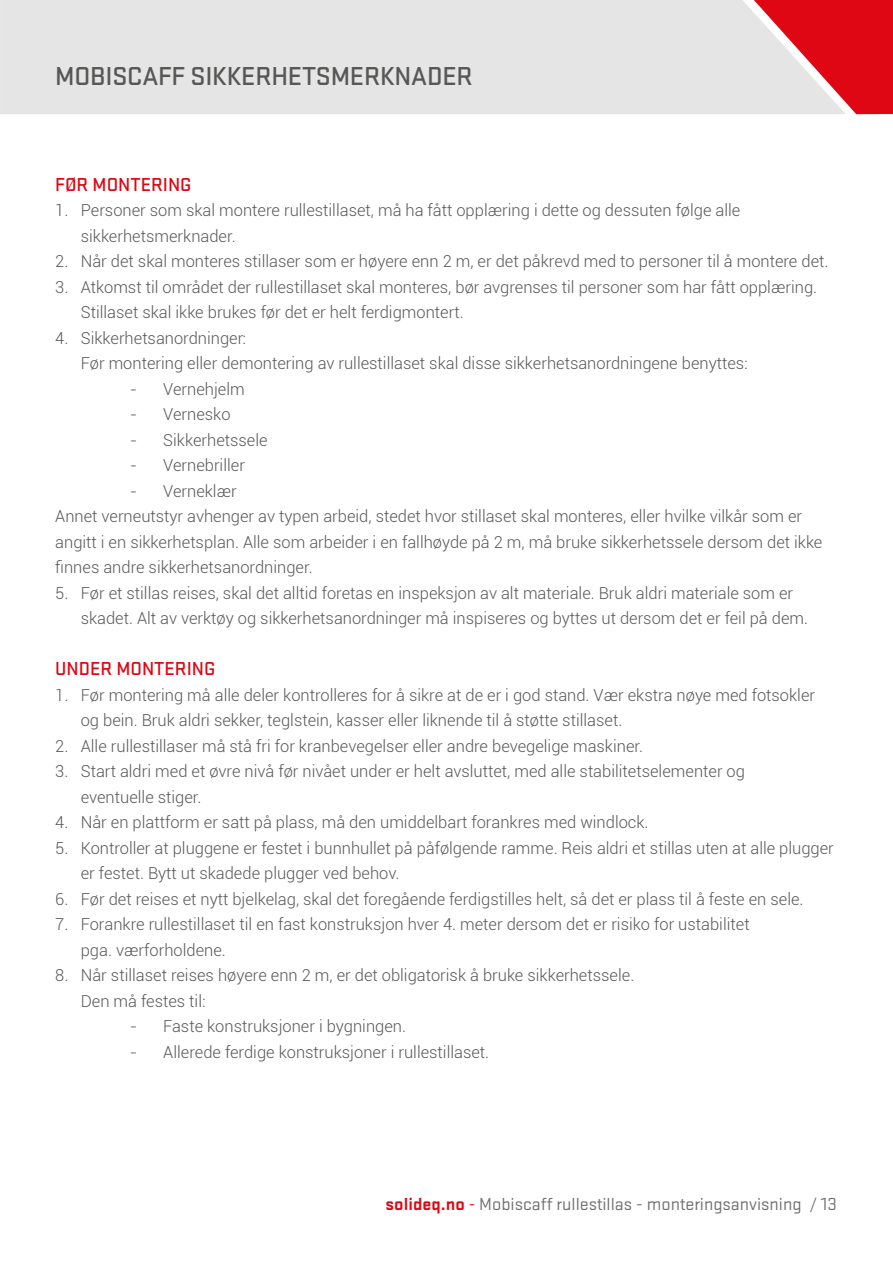
<style>
.page{position:relative;width:893px;height:1263px;background:#fff}
.page>*{position:absolute;margin:0;border:0;box-sizing:border-box;transform-origin:0 0}
.t1{font:500 27px "Stratum No 1";letter-spacing:-.01em;color:#575756}
.t2{font:500 19.5px "Stratum No 2";color:#de0713}
.t3{font:18.15px "Stratum No 2";color:#706f6f}
.t4{font:300 16.5px/25.5px "Roboto";color:#575756}
.s1{font-weight:700;color:#de0713}
.s2{color:#de0713}
</style>
<div class="page">
<svg style="left:0;top:0;width:1px;height:114px"></svg>
<div style="left:1px;top:0;width:737px;height:114px;background:#e5e5e5"></div>
<svg style="left:738px;top:0;width:155px;height:114px;background:#e2686f"></svg>
<h1 class="t1" style="left:55px;top:61px;width:419px">MOBISCAFF SIKKERHETSMERKNADER</h1>
<p class="t2" style="left:55px;top:173px;width:138px">FØR MONTERING</p>
<p class="t4" style="left:81px;top:197px;width:661px;text-indent:-25px">1. Personer som skal montere rullestillaset, må ha fått opplæring i dette og dessuten følge alle sikkerhetsmerknader.</p>
<p class="t4" style="left:55px;top:248px;width:775px">2. Når det skal monteres stillaser som er høyere enn 2 m, er det påkrevd med to personer til å montere det.</p>
<p class="t4" style="left:81px;top:273px;width:738px;text-indent:-26px">3. Atkomst til området der rullestillaset skal monteres, bør avgrenses til personer som har fått opplæring.<br>Stillaset skal ikke brukes før det er helt ferdigmontert.</p>
<p class="t4" style="left:81px;top:324px;width:668px;text-indent:-26px">4. Sikkerhetsanordninger:<br>Før montering eller demontering av rullestillaset skal disse sikkerhetsanordningene benyttes:</p>
<p class="t4" style="left:130px;top:375px;width:116px">- Vernehjelm</p>
<p class="t4" style="left:130px;top:401px;width:102px">- Vernesko</p>
<p class="t4" style="left:130px;top:426px;width:139px">- Sikkerhetssele</p>
<p class="t4" style="left:130px;top:452px;width:116px">- Vernebriller</p>
<p class="t4" style="left:55px;top:477px;width:769px;text-indent:75px">- Verneklær<br>Annet verneutstyr avhenger av typen arbeid, stedet hvor stillaset skal monteres, eller hvilke vilkår som er angitt i en sikkerhetsplan. Alle som arbeider i en fallhøyde på 2 m, må bruke sikkerhetssele dersom det ikke finnes andre sikkerhetsanordninger.</p>
<p class="t4" style="left:81px;top:579px;width:729px;text-indent:-25px">5. Før et stillas reises, skal det alltid foretas en inspeksjon av alt materiale. Bruk aldri materiale som er skadet. Alt av verktøy og sikkerhetsanordninger må inspiseres og byttes ut dersom det er feil på dem.</p>
<p class="t2" style="left:55px;top:658px;width:161px">UNDER MONTERING</p>
<p class="t4" style="left:81px;top:681px;width:736px;text-indent:-26px">1. Før montering må alle deler kontrolleres for å sikre at de er i god stand. Vær ekstra nøye med fotsokler og bein. Bruk aldri sekker, teglstein, kasser eller liknende til å støtte stillaset.</p>
<p class="t4" style="left:55px;top:732px;width:589px">2. Alle rullestillaser må stå fri for kranbevegelser eller andre bevegelige maskiner.</p>
<p class="t4" style="left:81px;top:758px;width:666px;text-indent:-26px">3. Start aldri med et øvre nivå før nivået under er helt avsluttet, med alle stabilitetselementer og eventuelle stiger.</p>
<p class="t4" style="left:55px;top:809px;width:595px">4. Når en plattform er satt på plass, må den umiddelbart forankres med windlock.</p>
<p class="t4" style="left:81px;top:834px;width:755px;text-indent:-26px">5. Kontroller at pluggene er festet i bunnhullet på påfølgende ramme. Reis aldri et stillas uten at alle plugger er festet. Bytt ut skadede plugger ved behov.</p>
<p class="t4" style="left:55px;top:885px;width:750px">6. Før det reises et nytt bjelkelag, skal det foregående ferdigstilles helt, så det er plass til å feste en sele.</p>
<p class="t4" style="left:81px;top:911px;width:670px;text-indent:-26px">7. Forankre rullestillaset til en fast konstruksjon hver 4. meter dersom det er risiko for ustabilitet pga. værforholdene.</p>
<p class="t4" style="left:81px;top:962px;width:555px;text-indent:-26px">8. Når stillaset reises høyere enn 2 m, er det obligatorisk å bruke sikkerhetssele.<br>Den må festes til:</p>
<p class="t4" style="left:130px;top:1013px;width:277px">- Faste konstruksjoner i bygningen.</p>
<p class="t4" style="left:130px;top:1038px;width:360px">- Allerede ferdige konstruksjoner i rullestillaset.</p>
<p class="t3" style="left:386px;top:1193px;width:453px"><span class="s1">solideq.no</span> <span class="s2">-</span> Mobiscaff rullestillas - monteringsanvisning / 13</p>
</div>
